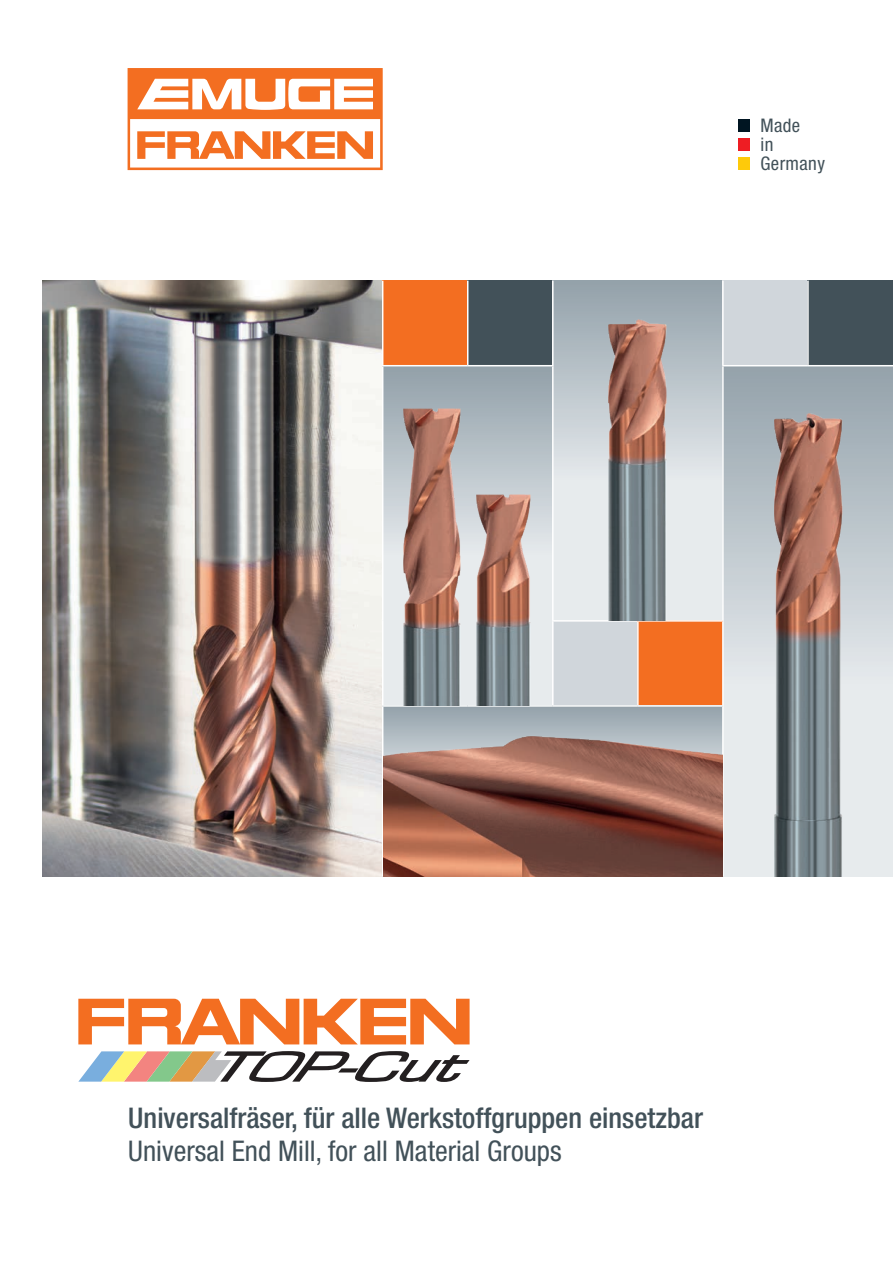
<style>
.page{position:relative;width:893px;height:1263px;background:#fff}
.page>*{position:absolute;margin:0;border:0;box-sizing:border-box;transform-origin:0 0}
.t1{font:500 condensed 28.5px "Helvetica Neue LT Pro";color:#425159}
.t2{font:condensed 28.5px "Helvetica Neue LT Pro";color:#425159}
.t3{font:condensed 18.75px/18.8px "Helvetica Neue LT Pro";letter-spacing:.02em;color:#425159}
</style>
<div class="page">
<div style="left:383px;top:281px;width:85px;height:85px;background:#f36e21"></div>
<div style="left:468px;top:281px;width:85px;height:85px;background:#425159"></div>
<svg style="left:554px;top:281px;width:168px;height:339px;background:#cad1d6"></svg>
<div style="left:723px;top:281px;width:85px;height:85px;background:#d0d6db"></div>
<div style="left:808px;top:281px;width:85px;height:85px;background:#425159"></div>
<svg style="left:383px;top:366px;width:169px;height:339px;background:#c2cbd0"></svg>
<svg style="left:724px;top:366px;width:169px;height:510px;background:#c9d1d5"></svg>
<div style="left:638px;top:621px;width:85px;height:85px;background:#f36e21"></div>
<div style="left:383px;top:706px;width:340px;height:170px;background:#97a4ad"></div>
<hr style="left:382px;top:365px;width:86px;height:1px;background:#fff">
<hr style="left:468px;top:365px;width:86px;height:1px;background:#fff">
<hr style="left:467px;top:281px;width:1px;height:84px;background:#fff">
<hr style="left:637px;top:622px;width:2px;height:83px;background:#fff">
<hr style="left:722px;top:622px;width:2px;height:83px;background:#fff">
<hr style="left:382px;top:705px;width:86px;height:2px;background:#fff">
<hr style="left:468px;top:705px;width:85px;height:2px;background:#fff">
<hr style="left:553px;top:705px;width:85px;height:2px;background:#fff">
<hr style="left:638px;top:705px;width:86px;height:2px;background:#fff">
<hr style="left:722px;top:707px;width:2px;height:169px;background:#fff">
<hr style="left:552px;top:281px;width:2px;height:84px;background:#fff">
<hr style="left:638px;top:620px;width:86px;height:2px;background:#fff">
<hr style="left:722px;top:281px;width:2px;height:84px;background:#fff">
<hr style="left:807px;top:281px;width:2px;height:84px;background:#fff">
<hr style="left:722px;top:365px;width:86px;height:1px;background:#fff">
<hr style="left:808px;top:365px;width:85px;height:1px;background:#fff">
<img style="left:43px;top:281px;width:339px;height:595px">
<img style="left:609px;top:320px;width:58px;height:300px">
<img style="left:404px;top:408px;width:56px;height:297px">
<img style="left:476px;top:495px;width:55px;height:210px">
<img style="left:774px;top:413px;width:68px;height:463px">
<img style="left:383px;top:713px;width:339px;height:163px">
<div style="left:739px;top:119px;width:11px;height:13px;background:#001522"></div>
<div style="left:738px;top:138px;width:12px;height:13px;background:#ee1d23"></div>
<div style="left:738px;top:157px;width:12px;height:13px;background:#feca0a"></div>
<svg style="left:78px;top:1051px;width:392px;height:31px"></svg>
<svg style="left:78px;top:999px;width:392px;height:45px"></svg>
<svg style="left:128px;top:68px;width:255px;height:102px"></svg>
<p class="t3" style="left:760px;top:116px;width:66px">Made<br>in<br>Germany</p>
<p class="t1" style="left:128px;top:1101px;width:576px">Universalfräser, für alle Werkstoffgruppen einsetzbar</p>
<p class="t2" style="left:128px;top:1134px;width:435px">Universal End Mill, for all Material Groups</p>
</div>
